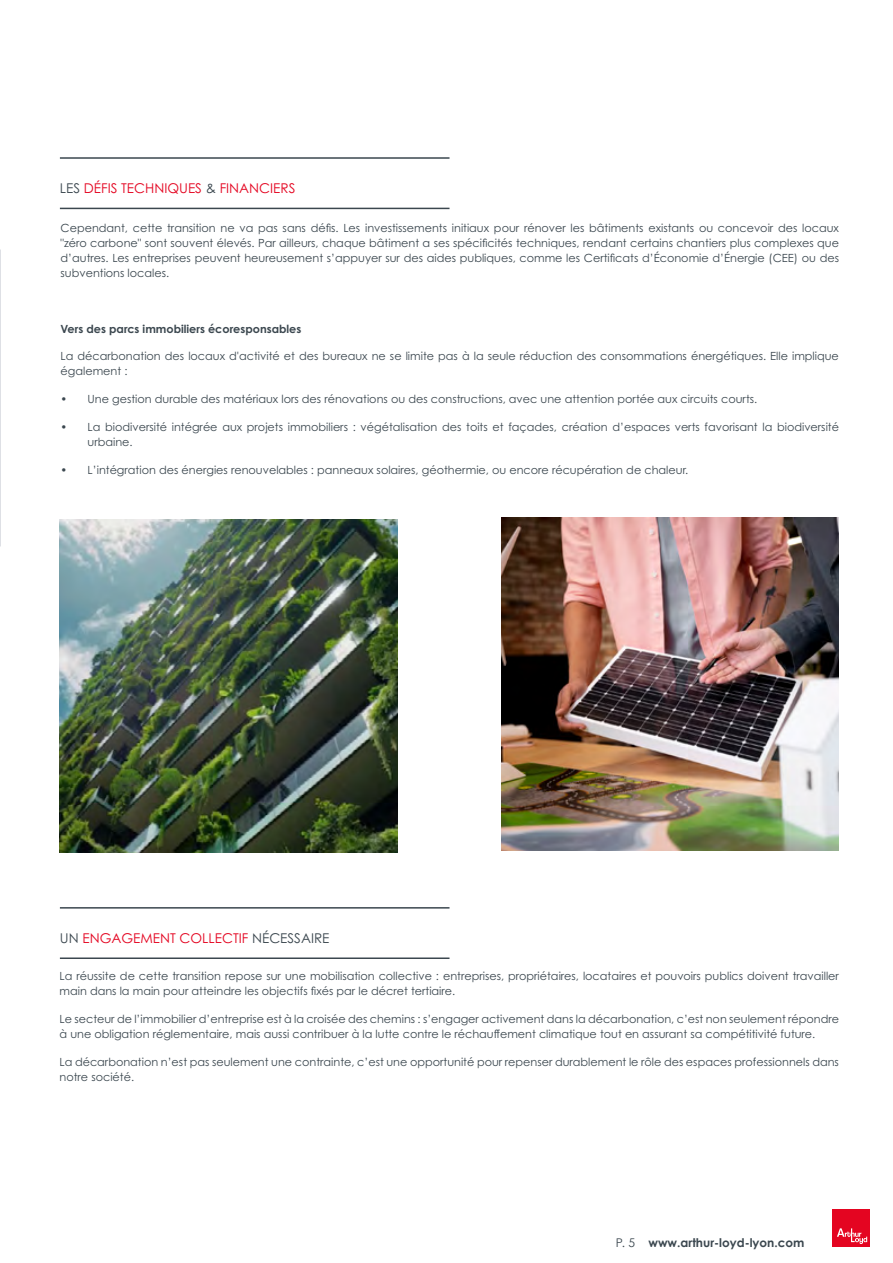
<style>
.page{position:relative;width:893px;height:1263px;background:#fff}
.page>*{position:absolute;margin:0;border:0;box-sizing:border-box;transform-origin:0 0}
.t1{font:13.5px "Century Gothic Pro";color:#e40521}
.t2{font:700 12px "Century Gothic";color:#3b474f}
.t3{font:11.25px/15px "Century Gothic Pro";color:#3b474f}
.t4{font:700 11.25px "Century Gothic Pro";color:#3b474f}
.s1{color:#3b474f}
.s2{font-weight:400}
</style>
<div class="page">
<div style="left:832px;top:1209px;width:38px;height:38px;background:#e40521"></div>
<svg style="left:837px;top:1228px;width:30px;height:16px"></svg>
<img style="left:0;top:250px;width:1px;height:297px">
<hr style="left:60px;top:907px;width:389px;height:1px;background:#3b474f">
<hr style="left:60px;top:957px;width:389px;height:2px;background:#3b474f">
<hr style="left:60px;top:157px;width:389px;height:2px;background:#3b474f">
<hr style="left:60px;top:208px;width:389px;height:1px;background:#3b474f">
<img style="left:60px;top:520px;width:337px;height:332px">
<img style="left:501px;top:518px;width:338px;height:332px">
<p class="t1" style="left:60px;top:180px;width:237px"><span class="s1">LES</span> DÉFIS TECHNIQUES <span class="s1">&amp;</span> FINANCIERS</p>
<p class="t3" style="left:61px;top:220px;width:780px;text-align:justify">Cependant, cette transition ne va pas sans défis. Les investissements initiaux pour rénover les bâtiments existants ou concevoir des locaux "zéro carbone" sont souvent élevés. Par ailleurs, chaque bâtiment a ses spécificités techniques, rendant certains chantiers plus complexes que d’autres. Les entreprises peuvent heureusement s’appuyer sur des aides publiques, comme les Certificats d’Économie d’Énergie (CEE) ou des subventions locales.</p>
<p class="t4" style="left:61px;top:321px;width:242px">Vers des parcs immobiliers écoresponsables</p>
<p class="t3" style="left:61px;top:349px;width:780px">La décarbonation des locaux d'activité et des bureaux ne se limite pas à la seule réduction des consommations énergétiques. Elle implique également :</p>
<p class="t3" style="left:61px;top:391px;width:698px">• Une gestion durable des matériaux lors des rénovations ou des constructions, avec une attention portée aux circuits courts.</p>
<p class="t3" style="left:88px;top:419px;width:753px;text-indent:-27px">• La biodiversité intégrée aux projets immobiliers : végétalisation des toits et façades, création d’espaces verts favorisant la biodiversité urbaine.</p>
<p class="t3" style="left:61px;top:462px;width:629px">• L’intégration des énergies renouvelables : panneaux solaires, géothermie, ou encore récupération de chaleur.</p>
<p class="t1" style="left:60px;top:929px;width:271px"><span class="s1">UN</span> ENGAGEMENT COLLECTIF <span class="s1">NÉCESSAIRE</span></p>
<p class="t3" style="left:60px;top:968px;width:781px">La réussite de cette transition repose sur une mobilisation collective : entreprises, propriétaires, locataires et pouvoirs publics doivent travailler main dans la main pour atteindre les objectifs fixés par le décret tertiaire.</p>
<p class="t3" style="left:60px;top:1011px;width:781px">Le secteur de l’immobilier d’entreprise est à la croisée des chemins : s’engager activement dans la décarbonation, c’est non seulement répondre à une obligation réglementaire, mais aussi contribuer à la lutte contre le réchauffement climatique tout en assurant sa compétitivité future.</p>
<p class="t3" style="left:60px;top:1054px;width:781px">La décarbonation n’est pas seulement une contrainte, c’est une opportunité pour repenser durablement le rôle des espaces professionnels dans notre société.</p>
<p class="t2" style="left:616px;top:1235px;width:190px"><span class="s2">P. 5</span> www.arthur-loyd-lyon.com</p>
</div>
